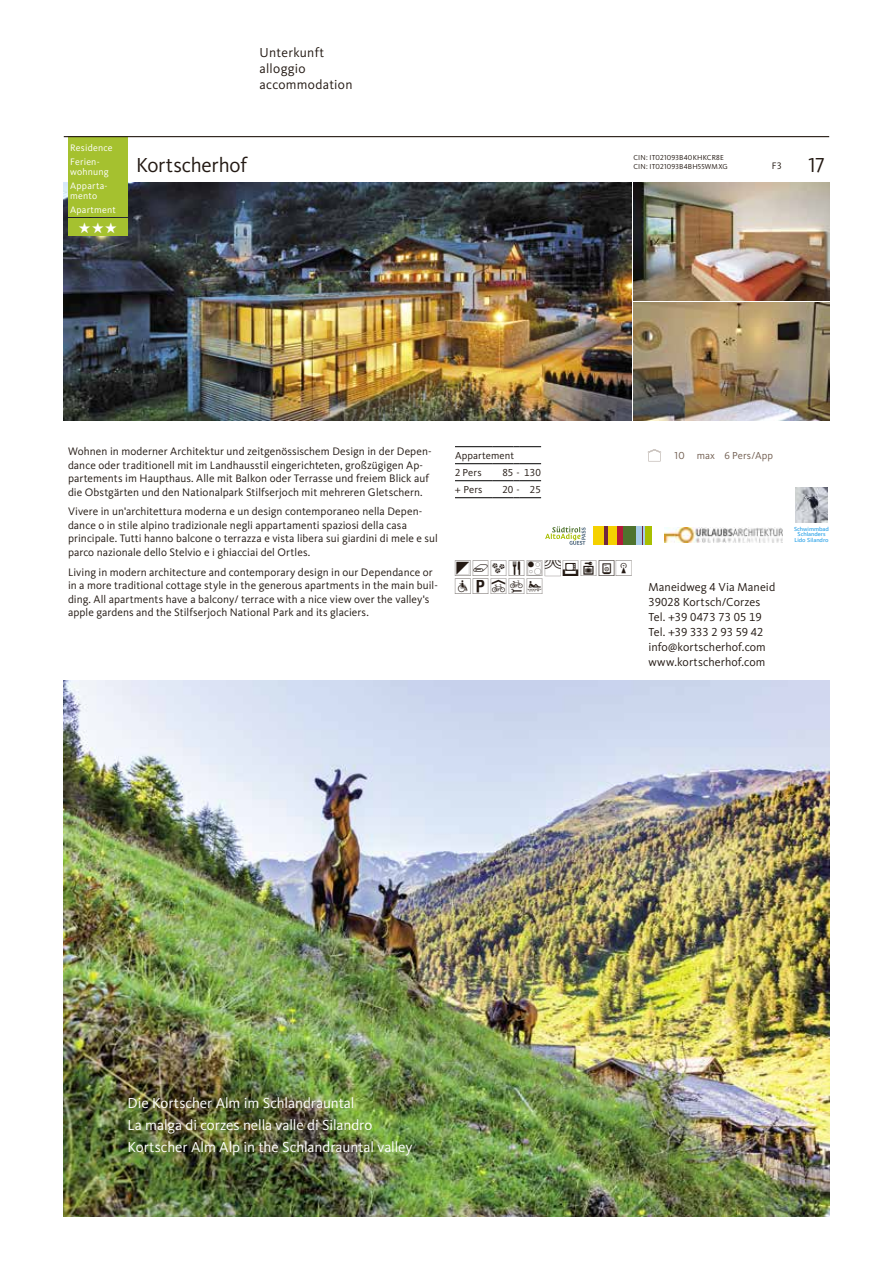
<style>
.page{position:relative;width:893px;height:1263px;background:#fff}
.page>*{position:absolute;margin:0;border:0;box-sizing:border-box;transform-origin:0 0}
.t1{font:21px "Kievit OT";letter-spacing:-.01em;color:#231913}
.t2{font:19.5px/18px "TV Vinschgau 2013";letter-spacing:.08em;color:#231913}
.t3{font:15px/22.2px "Kievit OT";letter-spacing:-.005em;color:#fff}
.t4{font:15px "Zapf Dingbats ITC";color:#fff}
.t5{font:13.5px/16.2px "Kievit OT";letter-spacing:.02em;color:#231913}
.t6{font:12px/15px "Kievit OT";letter-spacing:.005em;color:#231913}
.t7{font:11.25px/13.5px "Kievit OT";letter-spacing:.005em;color:#231913}
.t8{font:10.5px/17px "Kievit OT";letter-spacing:.01em;color:#231913}
.t9{font:10.5px "Kievit OT";letter-spacing:.015em;color:#725f52}
.t10{font:9.75px/13.5px "Kievit OT";letter-spacing:.02em;color:#fff}
.t11{font:9.75px "Kievit OT";color:#231913}
.t12{font:7.5px/9px "Kievit OT";letter-spacing:.02em;color:#231913}
.t13{font:5.7px/5.7px "Webly Sleek UI Semibold";color:#36a7e9;text-align:center}
.s1{font-family:"Suedtirol Holiday Two";font-size:21.75px}
</style>
<div class="page">
<img style="left:64px;top:183px;width:567px;height:238px">
<img style="left:634px;top:303px;width:195px;height:118px">
<img style="left:634px;top:183px;width:195px;height:118px">
<hr style="left:455px;top:446px;width:37px;height:1px;background:#000">
<svg style="left:492px;top:446px;width:49px;height:1px"></svg>
<hr style="left:455px;top:463px;width:37px;height:1px;background:#000">
<svg style="left:492px;top:463px;width:49px;height:1px"></svg>
<hr style="left:455px;top:480px;width:37px;height:1px;background:#000">
<hr style="left:455px;top:497px;width:37px;height:1px;background:#000">
<svg style="left:492px;top:480px;width:49px;height:1px"></svg>
<svg style="left:492px;top:497px;width:49px;height:1px"></svg>
<svg style="left:648px;top:449px;width:13px;height:13px"></svg>
<div style="left:68px;top:136px;width:60px;height:81px;background:#a5c12f"></div>
<div style="left:68px;top:218px;width:60px;height:17px;background:#a5c12f"></div>
<hr style="left:64px;top:136px;width:765px;height:1px;background:#231913">
<img style="left:665px;top:528px;width:117px;height:15px">
<img style="left:796px;top:487px;width:31px;height:36px">
<img style="left:64px;top:680px;width:765px;height:536px">
<svg style="left:545px;top:526px;width:41px;height:19px"></svg>
<div style="left:593px;top:526px;width:11px;height:19px;background:#f5d100"></div>
<hr style="left:604px;top:526px;width:4px;height:19px;background:#702640">
<div style="left:608px;top:526px;width:9px;height:19px;background:#f5d100"></div>
<div style="left:617px;top:526px;width:7px;height:19px;background:#b31a38"></div>
<div style="left:624px;top:526px;width:12px;height:19px;background:#4f732e"></div>
<div style="left:636px;top:526px;width:6px;height:19px;background:#a8cce8"></div>
<svg style="left:642px;top:526px;width:3px;height:19px"></svg>
<div style="left:645px;top:526px;width:6px;height:19px;background:#a8bf00"></div>
<p class="t5" style="left:260px;top:45px;width:94px">Unterkunft alloggio accommodation</p>
<p class="t10" style="left:70px;top:141px;width:44px">Residence<br>Ferien-</p>
<p class="t10" style="left:70px;top:165px;width:40px">wohnung<br>Apparta-</p>
<p class="t10" style="left:70px;top:189px;width:47px">mento<br>Apartment</p>
<h3 class="t4" style="left:78px;top:220px;width:40px">★★★</h3>
<h1 class="t1" style="left:136px;top:153px;width:112px">Kortscherhof</h1>
<p class="t12" style="left:634px;top:153px;width:96px">CIN: IT021093B40KHKCR8E<br>CIN: IT021093B4BH55WMXG</p>
<p class="t11" style="left:772px;top:160px;width:11px">F3</p>
<h1 class="t1" style="left:809px;top:153px;width:18px">17</h1>
<p class="t7" style="left:68px;top:445px;width:365px">Wohnen in moderner Architektur und zeitgenössischem Design in der Depen&shy;dance oder traditionell mit im Landhausstil eingerichteten, großzügigen Ap&shy;partements im Haupthaus. Alle mit Balkon oder Terrasse und freiem Blick auf die Obstgärten und den Nationalpark Stilfserjoch mit mehreren Gletschern.</p>
<p class="t7" style="left:68px;top:505px;width:371px">Vivere in un'architettura moderna e un design contemporaneo nella Depen&shy;dance o in stile alpino tradizionale negli appartamenti spaziosi della casa principale. Tutti hanno balcone o terrazza e vista libera sui giardini di mele e sul parco nazionale dello Stelvio e i ghiacciai del Ortles.</p>
<p class="t7" style="left:68px;top:565px;width:371px">Living in modern architecture and contemporary design in our Dependance or in a more traditional cottage style in the generous apartments in the main buil&shy;ding. All apartments have a balcony/ terrace with a nice view over the valley's apple gardens and the Stilfserjoch National Park and its glaciers.</p>
<p class="t8" style="left:455px;top:447px;width:61px">Appartement<br>2 Pers</p>
<p class="t8" style="left:502px;top:464px;width:40px">85 - 130</p>
<p class="t8" style="left:455px;top:481px;width:29px">+ Pers</p>
<p class="t8" style="left:502px;top:481px;width:40px">20 - 25</p>
<p class="t9" style="left:675px;top:450px;width:100px">10 max 6 Pers/App</p>
<h2 class="t2" style="left:455px;top:560px;width:179px">fPgQÇ#EI<span class="s1">u</span>% ™Tüäu</h2>
<p class="t6" style="left:648px;top:579px;width:128px">Maneidweg 4 Via Maneid<br>39028 Kortsch/Corzes<br>Tel. +39 0473 73 05 19<br>Tel. +39 333 2 93 59 42 info@kortscherhof.com www.kortscherhof.com</p>
<p class="t13" style="left:794px;top:526px;width:36px">Schwimmbad<br>Schlanders<br>Lido Silandro</p>
<h3 class="t3" style="left:128px;top:1092px;width:286px">Die Kortscher Alm im Schlandrauntal<br>La malga di corzes nella valle di Silandro<br>Kortscher Alm Alp in the Schlandrauntal valley</h3>
</div>
